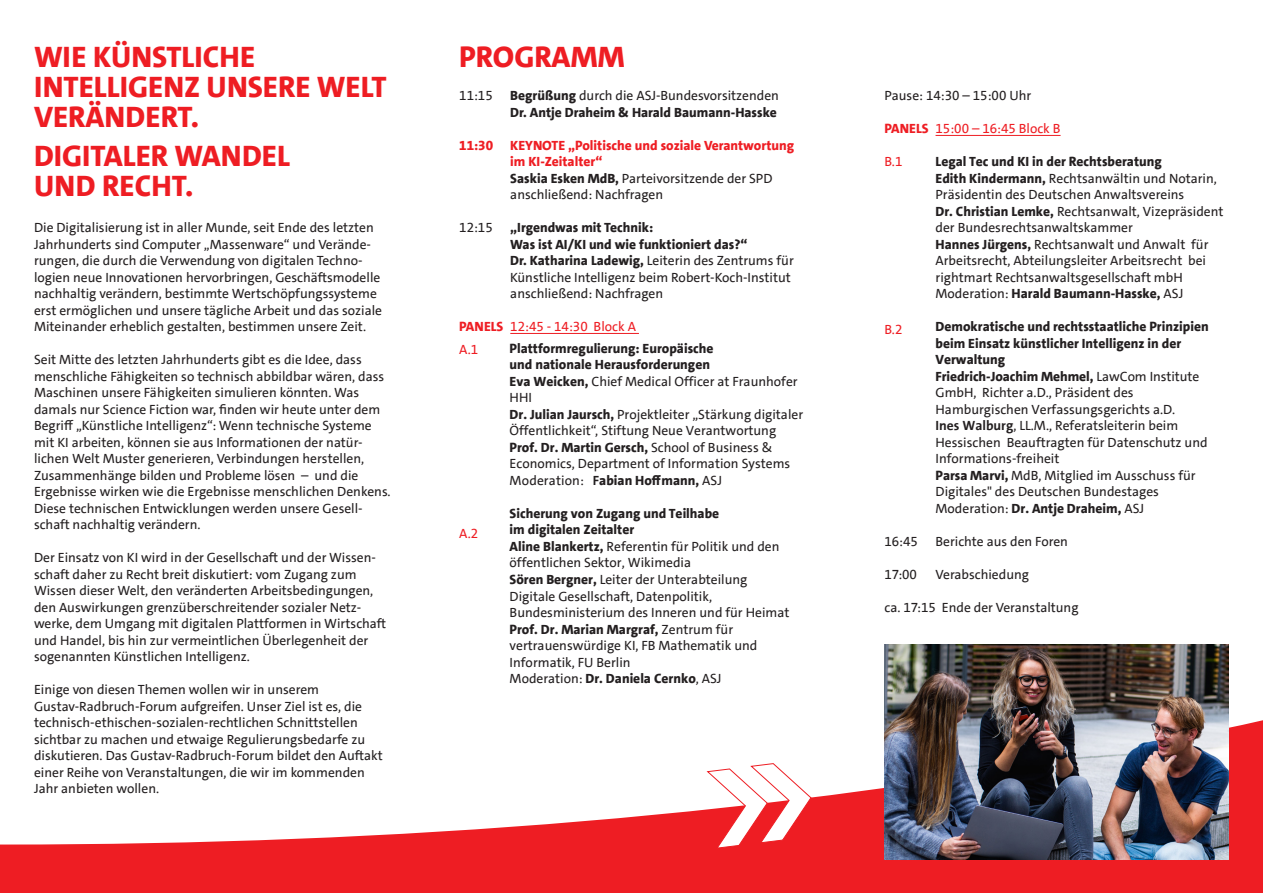
<style>
.page{position:relative;width:1263px;height:893px;background:#fff}
.page>*{position:absolute;margin:0;border:0;box-sizing:border-box;transform-origin:0 0}
.Headline_rot{font:800 30px/30px "SPD The Sans Versal";color:#ee1d23}
.Fließtext_schwarz{font:13.5px/16.5px "SPD The Sans";color:#231f20}
.Fließtext_schwarz-2{font:800 13.5px/16.5px "SPD The Sans";color:#231f20}
.Fließtext_schwarz-3{font:800 13.5px/16.5px "SPD The Sans";color:#ee1d23}
.Fließtext_schwarz-4{font:13.5px "SPD The Sans";color:#ee1d23}
.s1{font-weight:800}
.s2{font-weight:700}
</style>
<div class="page">
<svg style="left:0;top:720px;width:1263px;height:173px"></svg>
<img style="left:884px;top:645px;width:345px;height:214px">
<svg style="left:705px;top:762px;width:107px;height:87px"></svg>
<hr style="left:935px;top:135px;width:125px;height:1px;background:#ee1d23">
<hr style="left:510px;top:333px;width:129px;height:1px;background:#ee1d23">
<p class="Headline_rot" style="left:34px;top:42px;width:354px">WIE KÜNSTLICHE<br>INTELLIGENZ UNSERE WELT<br>VERÄNDERT.</p>
<p class="Headline_rot" style="left:34px;top:141px;width:257px">DIGITALER WANDEL<br>UND RECHT.</p>
<p class="Fließtext_schwarz" style="left:34px;top:219px;width:350px">Die Digitalisierung ist in aller Munde, seit Ende des letzten Jahrhunderts sind Computer „Massenware“ und Verände&shy;rungen, die durch die Verwendung von digitalen Techno&shy;logien neue Innovationen hervorbringen, Geschäftsmodelle nachhaltig verändern, bestimmte Wertschöpfungssysteme erst ermöglichen und unsere tägliche Arbeit und das soziale Miteinander erheblich gestalten, bestimmen unsere Zeit.</p>
<p class="Fließtext_schwarz" style="left:34px;top:351px;width:358px">Seit Mitte des letzten Jahrhunderts gibt es die Idee, dass menschliche Fähigkeiten so technisch abbildbar wären, dass Maschinen unsere Fähigkeiten simulieren könnten. Was damals nur Science Fiction war, finden wir heute unter dem Begriff „Künstliche Intelligenz“: Wenn technische Systeme mit KI arbeiten, können sie aus Informationen der natür&shy;lichen Welt Muster generieren, Verbindungen herstellen, Zusammenhänge bilden und Probleme lösen – und die Ergebnisse wirken wie die Ergebnisse menschlichen Denkens.<br>Diese technischen Entwicklungen werden unsere Gesell&shy;schaft nachhaltig verändern.</p>
<p class="Fließtext_schwarz" style="left:34px;top:549px;width:354px">Der Einsatz von KI wird in der Gesellschaft und der Wissen&shy;schaft daher zu Recht breit diskutiert: vom Zugang zum Wissen dieser Welt, den veränderten Arbeitsbedingungen, den Auswirkungen grenzüberschreitender sozialer Netz&shy;werke, dem Umgang mit digitalen Plattformen in Wirtschaft und Handel, bis hin zur vermeintlichen Überlegenheit der sogenannten Künstlichen Intelligenz.</p>
<p class="Fließtext_schwarz" style="left:34px;top:681px;width:350px">Einige von diesen Themen wollen wir in unserem Gustav-Radbruch-Forum aufgreifen. Unser Ziel ist es, die technisch-ethischen-sozialen-rechtlichen Schnittstellen sichtbar zu machen und etwaige Regulierungsbedarfe zu diskutieren. Das Gustav-Radbruch-Forum bildet den Auftakt einer Reihe von Veranstaltungen, die wir im kommenden Jahr anbieten wollen.</p>
<p class="Headline_rot" style="left:459px;top:42px;width:167px">PROGRAMM</p>
<p class="Fließtext_schwarz" style="left:459px;top:87px;width:35px">11:15</p>
<p class="Fließtext_schwarz" style="left:510px;top:87px;width:270px"><span class="s1">Begrüßung</span> durch die ASJ-Bundesvorsitzenden</p>
<p class="Fließtext_schwarz-2" style="left:510px;top:104px;width:268px">Dr. Antje Draheim &amp; Harald Baumann-Hasske</p>
<p class="Fließtext_schwarz-3" style="left:459px;top:137px;width:35px">11:30</p>
<p class="Fließtext_schwarz-3" style="left:510px;top:137px;width:285px">KEYNOTE „Politische und soziale Verantwortung im KI-Zeitalter“</p>
<p class="Fließtext_schwarz" style="left:510px;top:170px;width:264px"><span class="s1">Saskia Esken MdB,</span> Parteivorsitzende der SPD</p>
<p class="Fließtext_schwarz" style="left:510px;top:186px;width:154px">anschließend: Nachfragen</p>
<p class="Fließtext_schwarz" style="left:459px;top:219px;width:35px">12:15</p>
<p class="Fließtext_schwarz-2" style="left:510px;top:219px;width:239px">„Irgendwas mit Technik:<br>Was ist AI/KI und wie funktioniert das?“</p>
<p class="Fließtext_schwarz" style="left:510px;top:252px;width:285px"><span class="s1">Dr. Katharina Ladewig,</span> Leiterin des Zentrums für<br>Künstliche Intelligenz beim Robert-Koch-Institut</p>
<p class="Fließtext_schwarz" style="left:510px;top:285px;width:154px">anschließend: Nachfragen</p>
<p class="Fließtext_schwarz-4" style="left:459px;top:318px;width:178px"><span class="s1">PANELS</span> 12:45 - 14:30 Block A</p>
<p class="Fließtext_schwarz-4" style="left:459px;top:340px;width:20px">A.1</p>
<p class="Fließtext_schwarz" style="left:510px;top:340px;width:295px"><span class="s1">Plattformregulierung: Europäische<br>und nationale Herausforderungen<br>Eva Weicken,</span> Chief Medical Officer at Fraunhofer HHI<br><span class="s1">Dr. Julian Jaursch,</span> Projektleiter „Stärkung digitaler Öffentlichkeit“,-Stiftung-Neue-Verantwortung-<span class="s1">Prof. Dr. Martin Gersch,</span> School of Business &amp; Economics, Department of Information Systems Moderation: <span class="s2">F</span><span class="s1">abian Hoffmann,</span> ASJ</p>
<p class="Fließtext_schwarz" style="left:510px;top:505px;width:281px"><span class="s1">Sicherung von Zugang und Teilhabe<br>im digitalen Zeitalter<br>Aline Blankertz,</span> Referentin für Politik und den öffentlichen-Sektor,-Wikimedia<br><span class="s1">Sören Bergner,</span> Leiter der Unterabteilung Digitale Gesellschaft, Datenpolitik, Bundesministerium des Inneren und für Heimat <span class="s1">Prof. Dr. Marian Margraf,</span> Zentrum für vertrauenswürdige KI, FB Mathematik und Informatik, FU Berlin<br>Moderation: <span class="s1">Dr. Daniela Cernko</span>, ASJ</p>
<p class="Fließtext_schwarz-4" style="left:459px;top:525px;width:20px">A.2</p>
<p class="Fließtext_schwarz" style="left:884px;top:87px;width:148px">Pause: 14:30 – 15:00 Uhr</p>
<p class="Fließtext_schwarz-4" style="left:884px;top:120px;width:178px"><span class="s1">PANELS</span> 15:00 – 16:45 Block B</p>
<p class="Fließtext_schwarz-4" style="left:884px;top:153px;width:19px">B.1</p>
<p class="Fließtext_schwarz" style="left:935px;top:153px;width:289px"><span class="s1">Legal Tec und KI in der Rechtsberatung<br>Edith Kindermann,</span> Rechtsanwältin und Notarin, Präsidentin des Deutschen Anwaltsvereins<br><span class="s1">Dr. Christian Lemke,</span> Rechtsanwalt, Vizepräsident der Bundesrechtsanwaltskammer<br><span class="s1">Hannes Jürgens,</span> Rechtsanwalt und Anwalt für Arbeitsrecht, Abteilungsleiter Arbeitsrecht bei rightmart Rechtsanwaltsgesellschaft mbH Moderation: <span class="s1">Harald Baumann-Hasske,</span> ASJ</p>
<p class="Fließtext_schwarz" style="left:935px;top:318px;width:275px"><span class="s1">Demokratische und rechtsstaatliche Prinzipien beim Einsatz künstlicher Intelligenz in der Verwaltung<br>Friedrich-Joachim Mehmel,</span> LawCom Institute GmbH, Richter a.D., Präsident des Hamburgischen Verfassungsgerichts a.D.<br><span class="s2">Ines Walburg</span>, LL.M., Referatsleiterin beim Hessischen Beauftragten für Datenschutz und Informations-freiheit<br><span class="s1">Parsa Marvi,</span> MdB, Mitglied im Ausschuss für Digitales" des Deutschen Bundestages Moderation: <span class="s1">Dr. Antje Draheim,</span> ASJ</p>
<p class="Fließtext_schwarz-4" style="left:884px;top:321px;width:19px">B.2</p>
<p class="Fließtext_schwarz" style="left:884px;top:533px;width:35px">16:45</p>
<p class="Fließtext_schwarz" style="left:935px;top:533px;width:134px">Berichte aus den Foren</p>
<p class="Fließtext_schwarz" style="left:884px;top:566px;width:34px">17:00</p>
<p class="Fließtext_schwarz" style="left:935px;top:566px;width:95px">Verabschiedung</p>
<p class="Fließtext_schwarz" style="left:884px;top:599px;width:196px">ca. 17:15 Ende der Veranstaltung</p>
</div>
